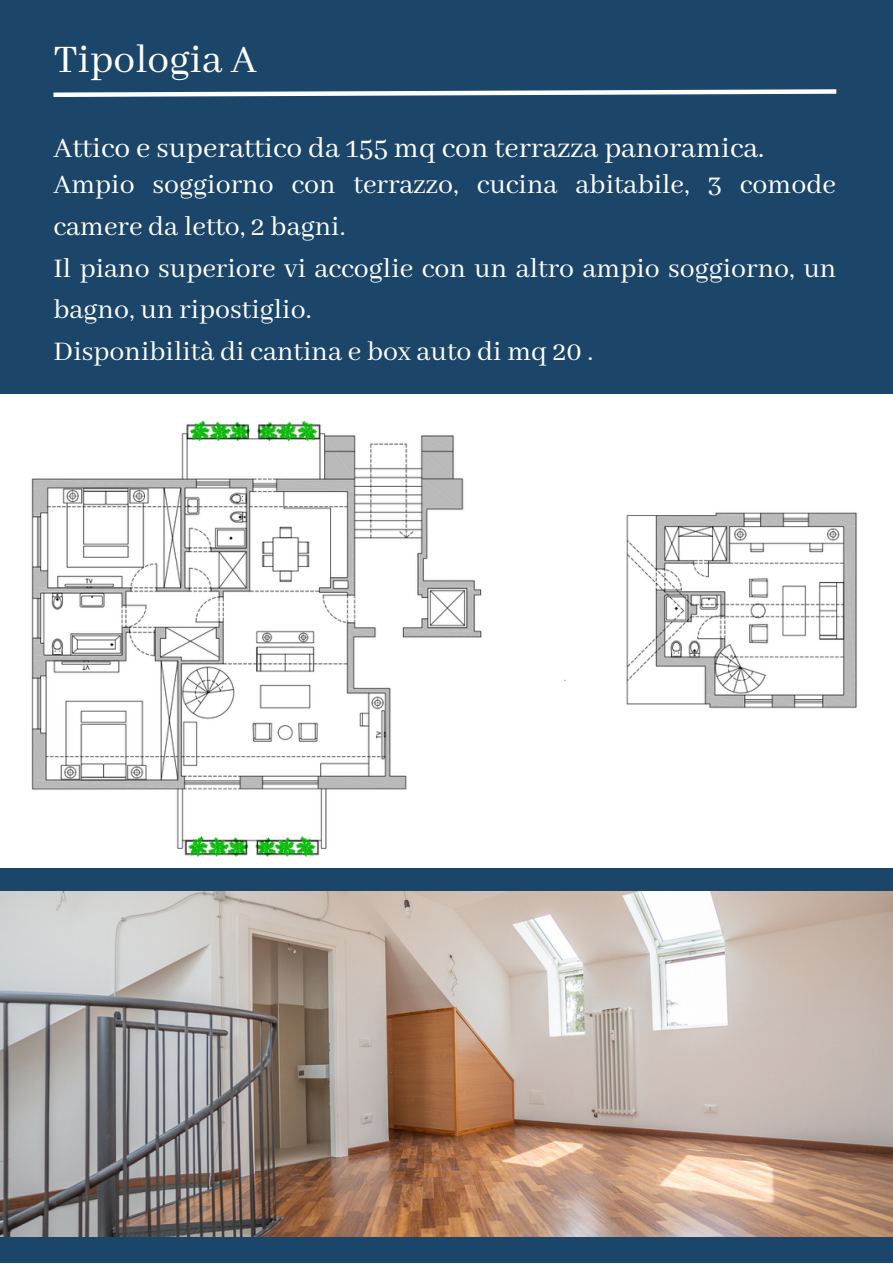
<style>
.page{position:relative;width:893px;height:1264px;background:#fff}
.page>*{position:absolute;margin:0;border:0;box-sizing:border-box;transform-origin:0 0}
.t1{font:43.5px "Abhaya Libre";color:#fff}
.t2{font:31.5px "Abhaya Libre";color:#fff}
.t3{font:29.85px/41.7px "Abhaya Libre";color:#fff}
</style>
<div class="page">
<div style="left:0;top:0;width:892px;height:1262px;background:#1c4669"></div>
<img style="left:0;top:891px;width:892px;height:345px">
<svg style="left:53px;top:89px;width:784px;height:8px"></svg>
<img style="left:0;top:394px;width:892px;height:473px">
<p class="t1" style="left:53px;top:36px;width:205px">Tipologia A</p>
<p class="t2" style="left:53px;top:131px;width:712px">Attico e superattico da 155 mq con terrazza panoramica.</p>
<p class="t3" style="left:53px;top:165px;width:783px">Ampio soggiorno con terrazzo, cucina abitabile, 3 comode camere da letto, 2 bagni.</p>
<p class="t3" style="left:53px;top:248px;width:784px">Il piano superiore vi accoglie con un altro ampio soggiorno, un bagno, un ripostiglio.</p>
<p class="t3" style="left:53px;top:332px;width:541px">Disponibilità di cantina e box auto di mq 20 .</p>
</div>
